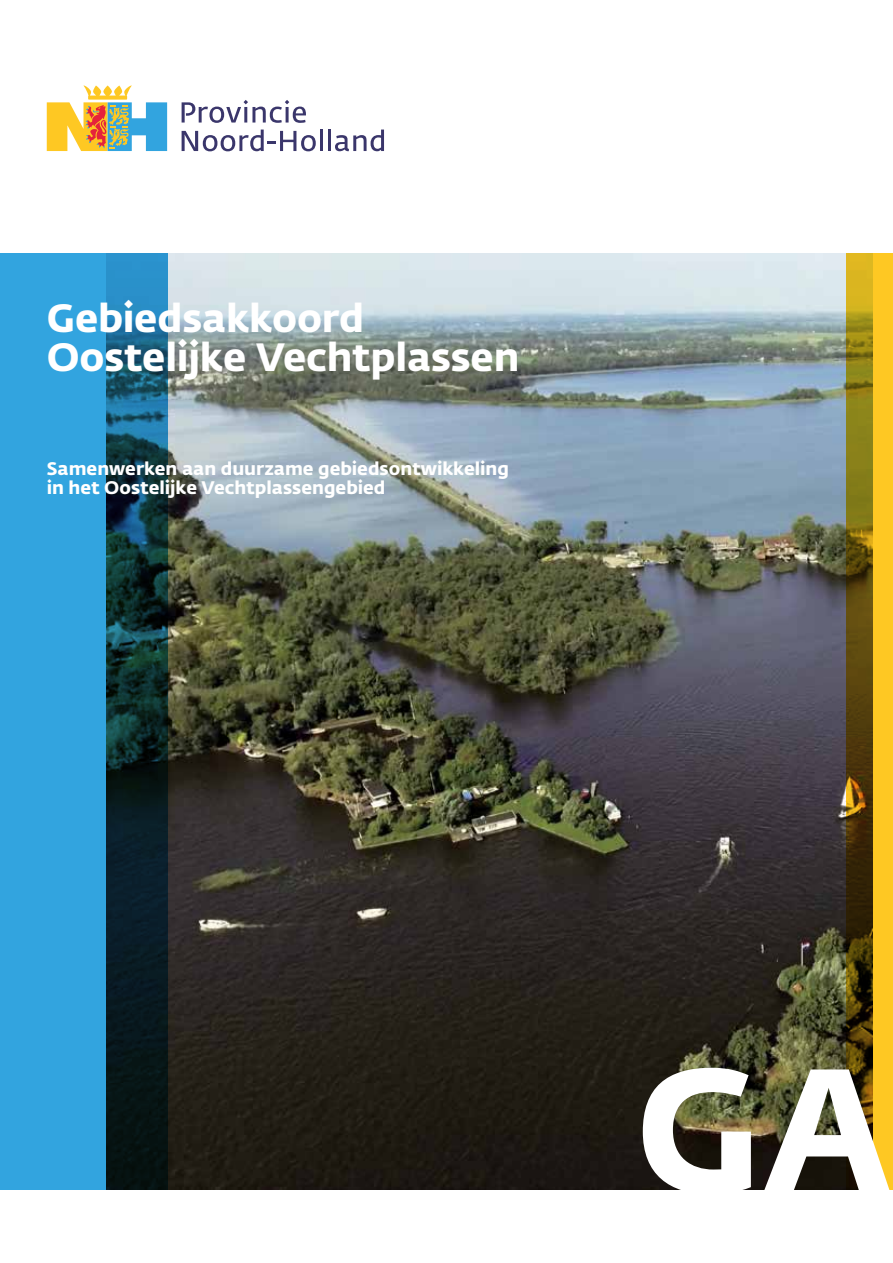
<style>
.page{position:relative;width:893px;height:1263px;background:#fff}
.page>*{position:absolute;margin:0;border:0;box-sizing:border-box;transform-origin:0 0}
.t1{font:700 174px "Fedra Sans Std";color:#fff}
.t2{font:700 39px/39px "Fedra Sans Std";letter-spacing:-.005em;color:#fff}
.t3{font:700 18px/19.5px "Fedra Sans Std";color:#fff}
</style>
<div class="page">
<img style="left:167px;top:254px;width:679px;height:936px">
<svg style="left:846px;top:254px;width:47px;height:936px;background:#a38216"></svg>
<svg style="left:0;top:254px;width:167px;height:936px;background:#257aa4"></svg>
<svg style="left:47px;top:85px;width:120px;height:66px"></svg>
<svg style="left:182px;top:130px;width:134px;height:21px"></svg>
<hr style="left:320px;top:130px;width:3px;height:21px;background:#3a366b">
<hr style="left:328px;top:130px;width:3px;height:21px;background:#3a366b">
<svg style="left:335px;top:130px;width:49px;height:21px"></svg>
<svg style="left:182px;top:100px;width:124px;height:23px"></svg>
<h2 class="t2" style="left:47px;top:298px;width:474px">Gebiedsakkoord<br>Oostelijke Vechtplassen</h2>
<p class="t3" style="left:47px;top:459px;width:464px">Samenwerken aan duurzame gebiedsontwikkeling in het Oostelijke Vechtplassengebied</p>
<h1 class="t1" style="left:635px;top:1019px;width:258px">GA</h1>
</div>
